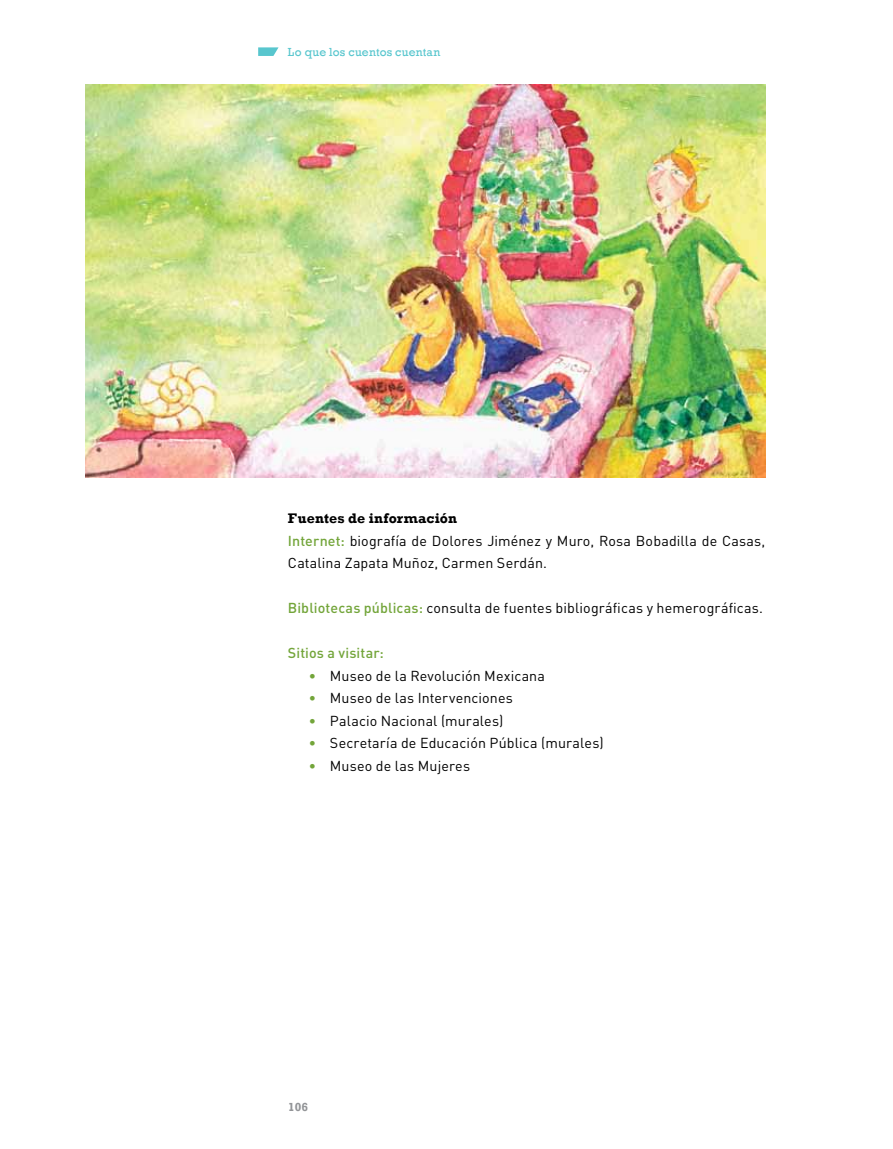
<style>
.page{position:relative;width:893px;height:1149px;background:#fff}
.page>*{position:absolute;margin:0;border:0;box-sizing:border-box;transform-origin:0 0}
.t1{font:14.25px/22.5px "DIN";letter-spacing:.01em;color:#000}
.t2{font:500 14.25px "DIN";letter-spacing:.01em;color:#73a53a}
.t3{font:12px "Rockwell";letter-spacing:.02em;color:#58c6ce}
.t4{font:700 12px "Rockwell";color:#939598}
.s1{font-family:"Rockwell";font-weight:700}
.s2{font-weight:500;color:#73a53a}
</style>
<div class="page">
<svg style="left:258px;top:47px;width:21px;height:9px"></svg>
<img style="left:85px;top:85px;width:681px;height:392px">
<p class="t3" style="left:288px;top:45px;width:154px">Lo que los cuentos cuentan</p>
<p class="t1" style="left:288px;top:506px;width:479px"><span class="s1">Fuentes de información<br></span><span class="s2">Internet:</span> biografía de Dolores Jiménez y Muro, Rosa Bobadilla de Casas,<br>Catalina Zapata Muñoz, Carmen Serdán.</p>
<p class="t1" style="left:288px;top:596px;width:477px"><span class="s2">Bibliotecas públicas:</span> consulta de fuentes bibliográficas y hemerográficas.</p>
<p class="t2" style="left:288px;top:643px;width:97px">Sitios a visitar:</p>
<p class="t1" style="left:309px;top:664px;width:237px"><span class="s2">•</span> Museo de la Revolución Mexicana</p>
<p class="t1" style="left:309px;top:686px;width:206px"><span class="s2">•</span> Museo de las Intervenciones</p>
<p class="t1" style="left:309px;top:709px;width:196px"><span class="s2">•</span> Palacio Nacional (murales)</p>
<p class="t1" style="left:309px;top:731px;width:296px"><span class="s2">•</span> Secretaría de Educación Pública (murales)</p>
<p class="t1" style="left:309px;top:754px;width:163px"><span class="s2">•</span> Museo de las Mujeres</p>
<p class="t4" style="left:288px;top:1098px;width:21px">106</p>
</div>
